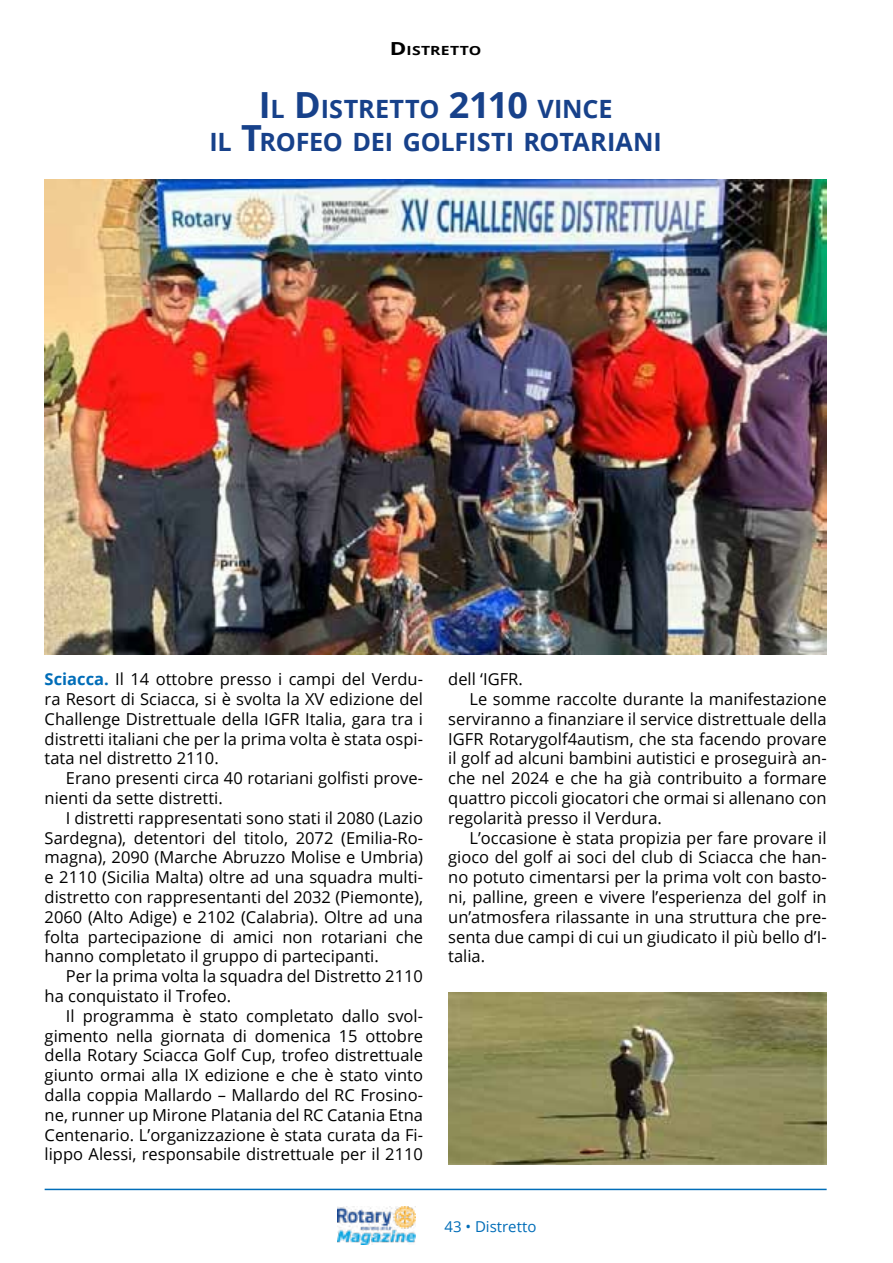
<style>
.page{position:relative;width:893px;height:1263px;background:#fff}
.page>*{position:absolute;margin:0;border:0;box-sizing:border-box;transform-origin:0 0}
.t1{font:700 25.2px/32.7px "Open Sans";letter-spacing:-.005em;color:#17418a;text-align:center}
.t2{font:16.5px "Open Sans";color:#000}
.t3{font:15px "Open Sans";color:#006db8}
.t4{font:700 12.6px "Open Sans";letter-spacing:.015em;color:#000;scale:1.25 1}
.s1{font-size:18px}
.s2{font-size:36px}
.s3{font-weight:700;color:#006db8}
</style>
<div class="page">
<img style="left:337px;top:1206px;width:79px;height:39px">
<hr style="left:45px;top:1189px;width:782px;height:1px;background:#006db8">
<img style="left:45px;top:180px;width:782px;height:475px">
<img style="left:448px;top:993px;width:379px;height:171px">
<p class="t4" style="left:390px;top:42px;width:75px"><span class="s1">D</span>ISTRETTO</p>
<p class="t1" style="left:209px;top:92px;width:454px"><span class="s2">I</span> L <span class="s2">D</span> ISTRETTO <span class="s2">2110</span> VINCE<br>IL <span class="s2">T</span>ROFEO DEI GOLFISTI ROTARIANI</p>
<p class="t2" style="left:45px;top:668px;width:380px"><span class="s3">Sciacca.</span> Il 14 ottobre presso i campi del Verdu-</p>
<p class="t2" style="left:45px;top:688px;width:380px">ra Resort di Sciacca, si è svolta la XV edizione del</p>
<p class="t2" style="left:45px;top:707px;width:380px">Challenge Distrettuale della IGFR Italia, gara tra i</p>
<p class="t2" style="left:45px;top:727px;width:380px">distretti italiani che per la prima volta è stata ospi-</p>
<p class="t2" style="left:45px;top:747px;width:176px">tata nel distretto 2110.</p>
<p class="t2" style="left:66px;top:767px;width:359px">Erano presenti circa 40 rotariani golfisti prove-</p>
<p class="t2" style="left:45px;top:787px;width:180px">nienti da sette distretti.</p>
<p class="t2" style="left:66px;top:806px;width:359px">I distretti rappresentati sono stati il 2080 (Lazio</p>
<p class="t2" style="left:45px;top:826px;width:380px">Sardegna), detentori del titolo, 2072 (Emilia-Ro-</p>
<p class="t2" style="left:45px;top:846px;width:380px">magna), 2090 (Marche Abruzzo Molise e Umbria)</p>
<p class="t2" style="left:45px;top:866px;width:380px">e 2110 (Sicilia Malta) oltre ad una squadra multi-</p>
<p class="t2" style="left:45px;top:886px;width:380px">distretto con rappresentanti del 2032 (Piemonte),</p>
<p class="t2" style="left:45px;top:905px;width:380px">2060 (Alto Adige) e 2102 (Calabria). Oltre ad una</p>
<p class="t2" style="left:45px;top:925px;width:380px">folta partecipazione di amici non rotariani che</p>
<p class="t2" style="left:45px;top:945px;width:336px">hanno completato il gruppo di partecipanti.</p>
<p class="t2" style="left:66px;top:965px;width:359px">Per la prima volta la squadra del Distretto 2110</p>
<p class="t2" style="left:45px;top:985px;width:188px">ha conquistato il Trofeo.</p>
<p class="t2" style="left:66px;top:1004px;width:359px">Il programma è stato completato dallo svol-</p>
<p class="t2" style="left:45px;top:1024px;width:380px">gimento nella giornata di domenica 15 ottobre</p>
<p class="t2" style="left:45px;top:1044px;width:380px">della Rotary Sciacca Golf Cup, trofeo distrettuale</p>
<p class="t2" style="left:45px;top:1064px;width:380px">giunto ormai alla IX edizione e che è stato vinto</p>
<p class="t2" style="left:45px;top:1084px;width:380px">dalla coppia Mallardo – Mallardo del RC Frosino-</p>
<p class="t2" style="left:45px;top:1103px;width:380px">ne, runner up Mirone Platania del RC Catania Etna</p>
<p class="t2" style="left:45px;top:1123px;width:380px">Centenario. L’organizzazione è stata curata da Fi-</p>
<p class="t2" style="left:45px;top:1143px;width:380px">lippo Alessi, responsabile distrettuale per il 2110</p>
<p class="t2" style="left:448px;top:668px;width:76px">dell ‘IGFR.</p>
<p class="t2" style="left:469px;top:688px;width:359px">Le somme raccolte durante la manifestazione</p>
<p class="t2" style="left:448px;top:707px;width:380px">serviranno a finanziare il service distrettuale della</p>
<p class="t2" style="left:448px;top:727px;width:380px">IGFR Rotarygolf4autism, che sta facendo provare</p>
<p class="t2" style="left:448px;top:747px;width:380px">il golf ad alcuni bambini autistici e proseguirà an-</p>
<p class="t2" style="left:448px;top:767px;width:380px">che nel 2024 e che ha già contribuito a formare</p>
<p class="t2" style="left:448px;top:787px;width:380px">quattro piccoli giocatori che ormai si allenano con</p>
<p class="t2" style="left:448px;top:806px;width:215px">regolarità presso il Verdura.</p>
<p class="t2" style="left:469px;top:826px;width:359px">L’occasione è stata propizia per fare provare il</p>
<p class="t2" style="left:448px;top:846px;width:380px">gioco del golf ai soci del club di Sciacca che han-</p>
<p class="t2" style="left:448px;top:866px;width:380px">no potuto cimentarsi per la prima volt con basto-</p>
<p class="t2" style="left:448px;top:886px;width:380px">ni, palline, green e vivere l’esperienza del golf in</p>
<p class="t2" style="left:448px;top:905px;width:380px">un’atmosfera rilassante in una struttura che pre-</p>
<p class="t2" style="left:448px;top:925px;width:380px">senta due campi di cui un giudicato il più bello d’I-</p>
<p class="t2" style="left:448px;top:945px;width:38px">talia.</p>
<p class="t3" style="left:444px;top:1216px;width:93px">43 • Distretto</p>
</div>
